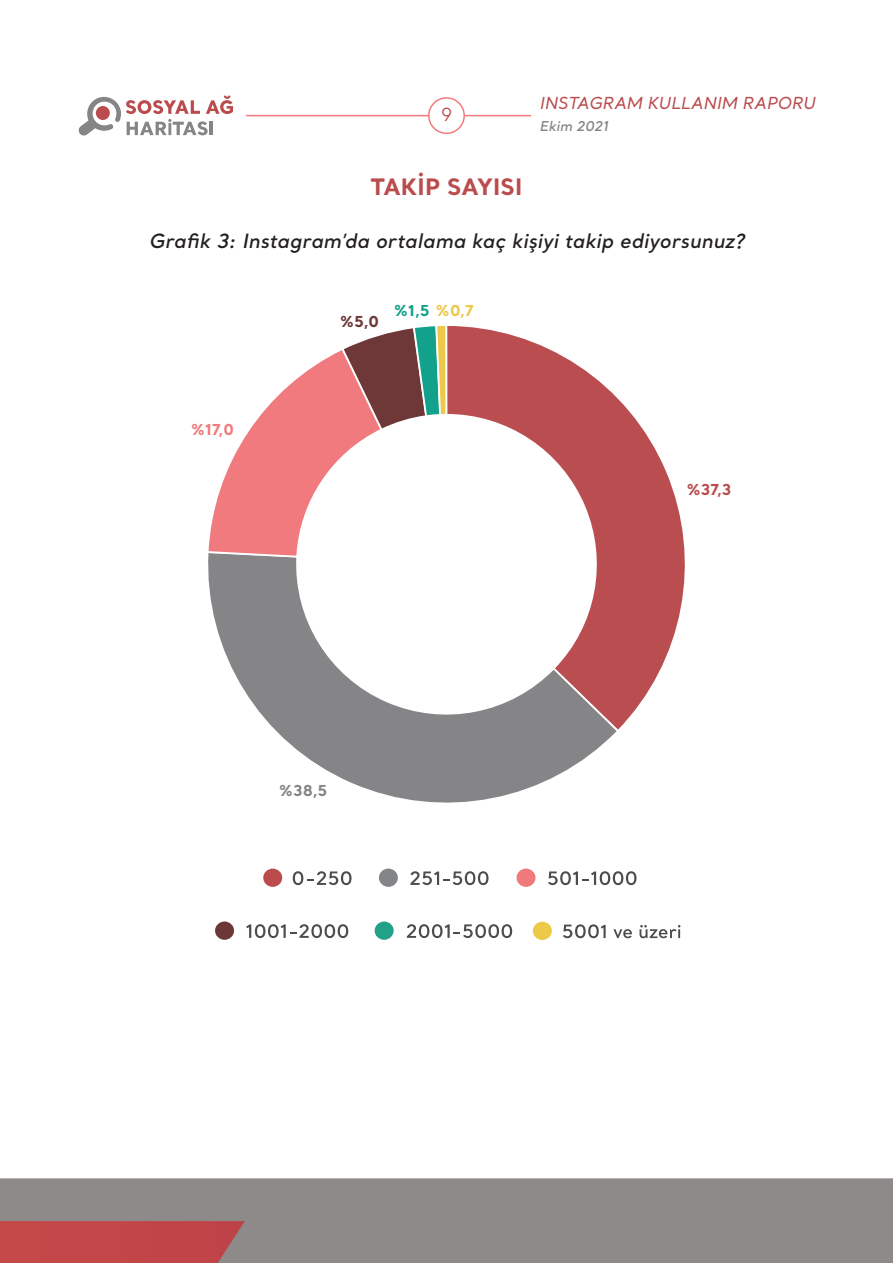
<style>
.page{position:relative;width:893px;height:1263px;background:#fff}
.page>*{position:absolute;margin:0;border:0;box-sizing:border-box;transform-origin:0 0}
.ANA_METIN{font:700 22.5px "Santral";letter-spacing:.005em;color:#ba4c4e}
.ANA_METIN-2{font:italic 600 19.5px "Santral";letter-spacing:.005em;color:#231f20}
.t1{font:18px "Santral";color:#ba4c4e}
.t2{font:italic 500 16.5px "Santral";color:#ba4c4e}
.t3{font:700 15px "Santral";color:#13a18b}
.t4{font:700 15px "Santral";color:#ba4c4d}
.t5{font:700 15px "Santral";color:#848587}
.t6{font:700 15px "Santral";color:#f17a7c}
.t7{font:700 15px "Santral";color:#6e3838}
.t8{font:italic 600 13.5px "Santral";color:#848587}
.s1{color:#ecc94b}
</style>
<div class="page">
<hr style="left:246px;top:115px;width:285px;height:1px;background:#f37b7d">
<div style="left:429px;top:98px;width:35px;height:35px;background:#fff;border-radius:50%"></div>
<div style="left:428px;top:97px;width:37px;height:37px;border:2px solid #f37b7d;border-radius:50%"></div>
<svg style="left:78px;top:96px;width:155px;height:40px"></svg>
<div style="left:0;top:1178px;width:893px;height:85px;background:#8e8a8a"></div>
<div style="left:0;top:1221px;width:245px;height:42px;background:#c24648"></div>
<svg style="left:448px;top:326px;width:237px;height:402px"></svg>
<svg style="left:208px;top:550px;width:412px;height:253px"></svg>
<svg style="left:208px;top:326px;width:240px;height:232px"></svg>
<svg style="left:293px;top:871px;width:58px;height:14px"></svg>
<svg style="left:410px;top:871px;width:78px;height:14px"></svg>
<svg style="left:548px;top:871px;width:88px;height:14px"></svg>
<div style="left:263px;top:868px;width:19px;height:19px;background:#ba4c4e;border-radius:50%"></div>
<div style="left:379px;top:868px;width:19px;height:19px;background:#848588;border-radius:50%"></div>
<div style="left:516px;top:868px;width:19px;height:19px;background:#f07a7b;border-radius:50%"></div>
<svg style="left:246px;top:924px;width:102px;height:14px"></svg>
<svg style="left:407px;top:924px;width:105px;height:14px"></svg>
<div style="left:215px;top:921px;width:19px;height:19px;background:#6d3738;border-radius:50%"></div>
<div style="left:375px;top:921px;width:19px;height:19px;background:#22a189;border-radius:50%"></div>
<div style="left:533px;top:922px;width:19px;height:18px;background:#ecc947;border-radius:50%"></div>
<svg style="left:563px;top:924px;width:117px;height:14px"></svg>
<p class="t1" style="left:441px;top:103px;width:13px">9</p>
<p class="t2" style="left:540px;top:92px;width:277px">INSTAGRAM KULLANIM RAPORU</p>
<p class="t8" style="left:540px;top:117px;width:70px">Ekim 2021</p>
<p class="ANA_METIN" style="left:371px;top:172px;width:153px">TAKİP SAYISI</p>
<p class="ANA_METIN-2" style="left:149px;top:228px;width:597px">Grafik 3: Instagram’da ortalama kaç kişiyi takip ediyorsunuz?</p>
<p class="t6" style="left:191px;top:419px;width:45px">%17,0</p>
<p class="t7" style="left:340px;top:311px;width:41px">%5,0</p>
<p class="t3" style="left:394px;top:301px;width:82px">%1,5 <span class="s1">%0,7</span></p>
<p class="t5" style="left:279px;top:780px;width:50px">%38,5</p>
<p class="t4" style="left:686px;top:479px;width:46px">%37,3</p>
</div>
